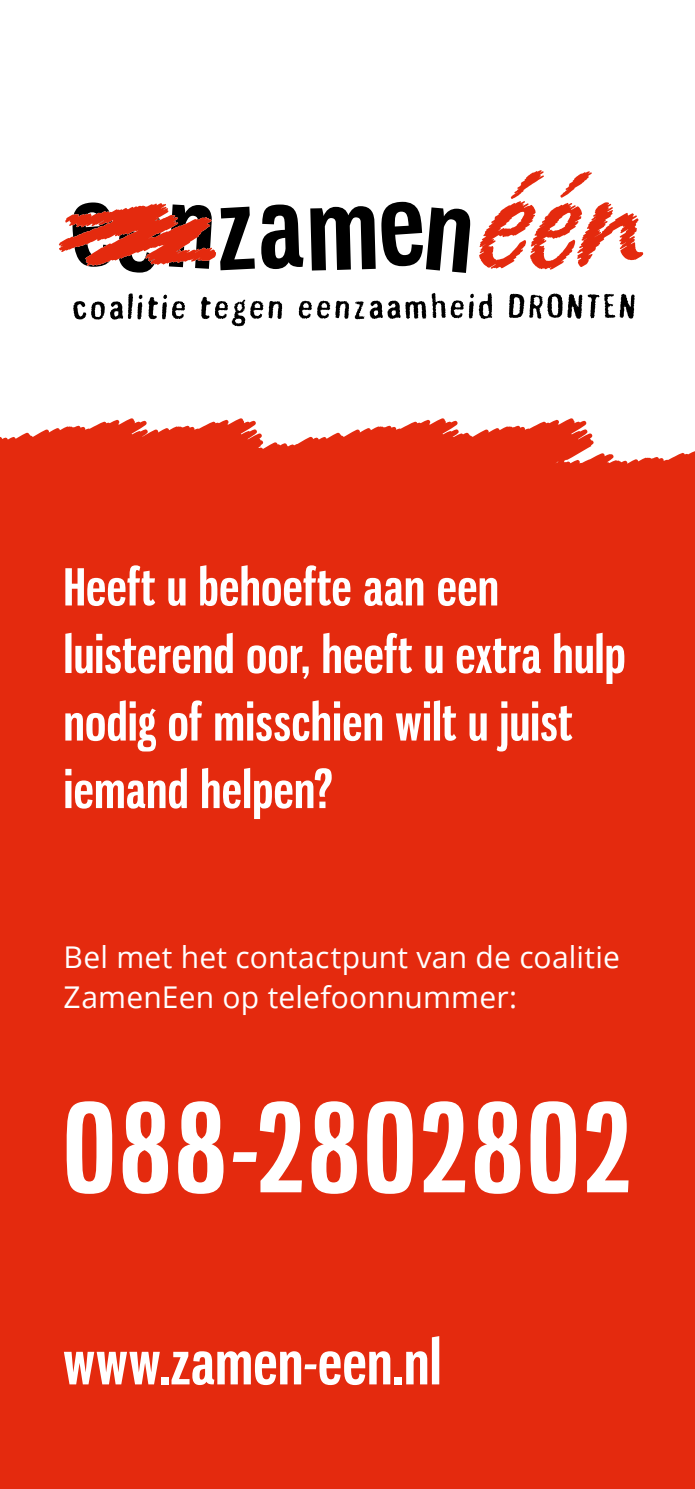
<style>
.page{position:relative;width:695px;height:1489px;background:#fff}
.page>*{position:absolute;margin:0;border:0;box-sizing:border-box;transform-origin:0 0}
.t1{font:700 120px "Gnuolane Rg";letter-spacing:.04em;color:#fff}
.t2{font:700 60px "Gnuolane Rg";letter-spacing:.005em;color:#fff}
.t3{font:700 50px/67.5px "Gnuolane Rg";letter-spacing:.005em;color:#fff}
.t4{font:30px/40px "Open Sans";letter-spacing:.005em;color:#fff}
</style>
<div class="page">
<div style="left:0;top:418px;width:694px;height:1070px;background:#e42a0e"></div>
<svg style="left:261px;top:204px;width:42px;height:65px"></svg>
<svg style="left:310px;top:206px;width:65px;height:64px"></svg>
<svg style="left:381px;top:202px;width:89px;height:71px"></svg>
<svg style="left:479px;top:170px;width:164px;height:99px"></svg>
<svg style="left:73px;top:293px;width:112px;height:27px"></svg>
<svg style="left:201px;top:297px;width:81px;height:29px"></svg>
<svg style="left:299px;top:300px;width:50px;height:19px"></svg>
<svg style="left:355px;top:293px;width:137px;height:26px"></svg>
<svg style="left:508px;top:293px;width:126px;height:26px"></svg>
<svg style="left:59px;top:202px;width:196px;height:70px"></svg>
<p class="t3" style="left:64px;top:552px;width:563px">Heeft u behoefte aan een luisterend oor, heeft u extra hulp nodig of misschien wilt u juist iemand helpen?</p>
<p class="t4" style="left:64px;top:936px;width:558px">Bel met het contactpunt van de coalitie<br>ZamenEen op telefoonnummer:</p>
<p class="t1" style="left:64px;top:1074px;width:568px">088-2802802</p>
<p class="t2" style="left:64px;top:1325px;width:379px">www.zamen-een.nl</p>
</div>
